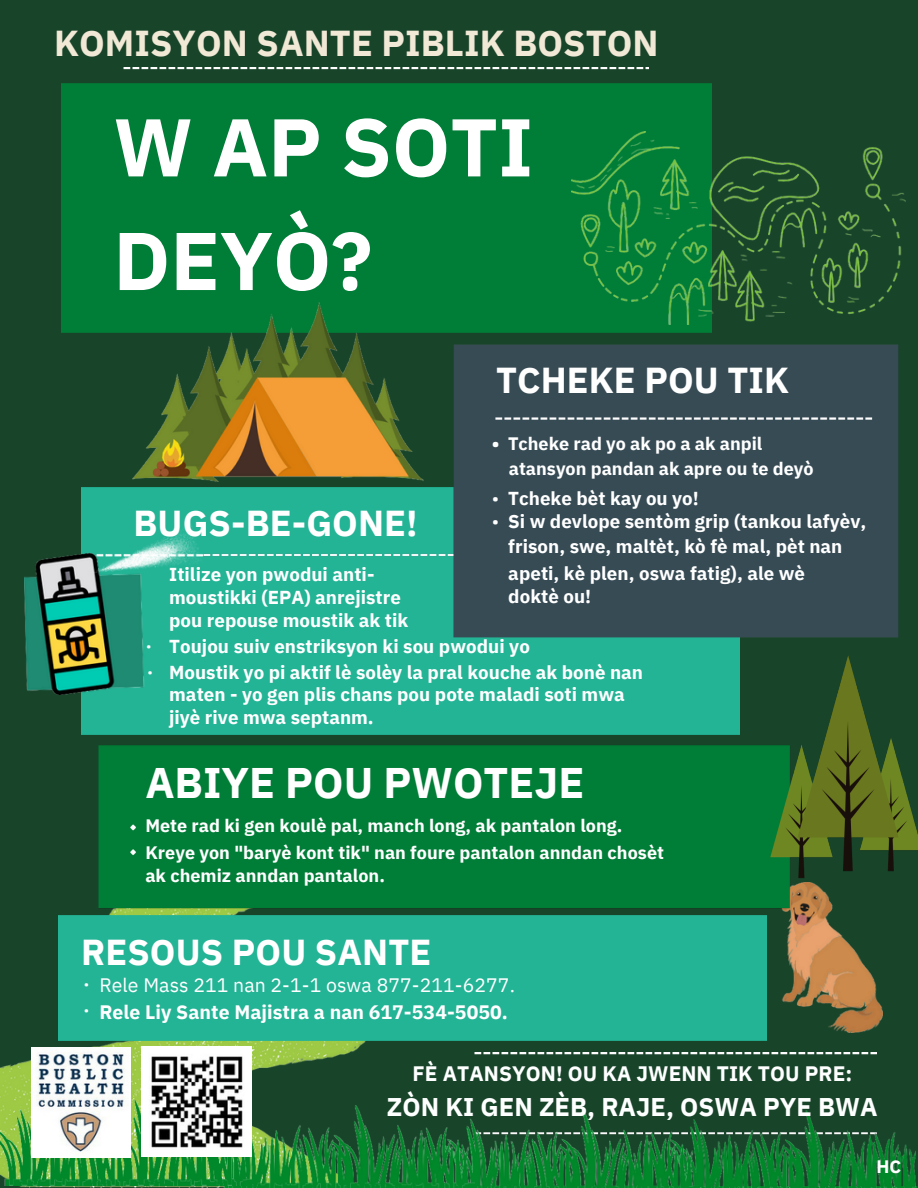
<style>
.page{position:relative;width:918px;height:1188px;background:#18442a}
.page>*{position:absolute;margin:0;border:0;box-sizing:border-box;transform-origin:0 0}
.t1{font:700 81.75px/113.7px "IBM Plex Sans";color:#fff}
.t2{font:700 42.75px "IBM Plex Sans";color:#fff}
.t3{font:700 36px "IBM Plex Sans";color:#fff}
.t4{font:700 36px "IBM Plex Sans";color:#f1e8d5}
.t5{font:700 25.5px "IBM Plex Sans";color:#feffff}
.t6{font:700 20.85px "IBM Plex Sans";letter-spacing:.005em;color:#feffff}
.t7{font:700 19.5px/27px "IBM Plex Sans";letter-spacing:.005em;color:#fff}
.t8{font:700 18.75px "IBM Plex Sans";color:#fff}
.t9{font:700 18px "IBM Plex Sans";color:#fff}
.t10{font:13.65px/25.8px "IBM Plex Sans";color:#fff}
.s1{font-weight:400}
</style>
<div class="page">
<img style="left:0;top:915px;width:431px;height:273px">
<div style="left:61px;top:84px;width:650px;height:248px;background:#007d37"></div>
<div style="left:81px;top:487px;width:658px;height:248px;background:#23b496"></div>
<img style="left:133px;top:303px;width:290px;height:173px">
<img style="left:132px;top:476px;width:292px;height:6px">
<img style="left:0;top:1185px;width:131px;height:3px">
<img style="left:698px;top:1110px;width:218px;height:78px">
<img style="left:444px;top:1110px;width:254px;height:78px">
<img style="left:214px;top:1105px;width:261px;height:82px">
<img style="left:0;top:1101px;width:252px;height:84px">
<img style="left:24px;top:524px;width:178px;height:170px">
<img style="left:197px;top:547px;width:250px;height:17px">
<svg style="left:475px;top:1052px;width:402px;height:2px"></svg>
<img style="left:782px;top:916px;width:100px;height:117px">
<img style="left:571px;top:131px;width:335px;height:194px">
<div style="left:59px;top:915px;width:707px;height:125px;background:#23b496"></div>
<img style="left:32px;top:1048px;width:99px;height:109px">
<img style="left:141px;top:1046px;width:110px;height:111px">
<svg style="left:124px;top:67px;width:525px;height:2px"></svg>
<div style="left:447px;top:344px;width:452px;height:300px;background:#374b55"></div>
<img style="left:91px;top:648px;width:827px;height:268px">
<p class="t4" style="left:54px;top:19px;width:606px">KOMISYON SANTE PIBLIK BOSTON</p>
<p class="t1" style="left:113px;top:89px;width:421px">W AP SOTI<br>DEYÒ?</p>
<p class="t3" style="left:496px;top:356px;width:295px">TCHEKE POU TIK</p>
<p class="t9" style="left:492px;top:432px;width:272px">• Tcheke rad yo ak po a ak anpil</p>
<p class="t9" style="left:509px;top:456px;width:306px">atansyon pandan ak apre ou te deyò</p>
<p class="t8" style="left:492px;top:485px;width:209px"><span class="s1">•</span> Tcheke bèt kay ou yo!</p>
<p class="t8" style="left:492px;top:509px;width:376px"><span class="s1">•</span> Si w devlope sentòm grip (tankou lafyèv,</p>
<p class="t8" style="left:508px;top:533px;width:336px">frison, swe, maltèt, kò fè mal, pèt nan</p>
<p class="t8" style="left:508px;top:560px;width:298px">apeti, kè plen, oswa fatig), ale wè</p>
<h2 class="t8" style="left:508px;top:584px;width:84px">doktè ou!</h2>
<p class="t3" style="left:134px;top:499px;width:286px">BUGS-BE-GONE!</p>
<p class="t8" style="left:169px;top:562px;width:207px">Itilize yon pwodui anti-</p>
<h5 class="t8" style="left:169px;top:585px;width:233px">moustikki (EPA) anrejistre</h5>
<h4 class="t8" style="left:169px;top:608px;width:241px">pou repouse moustik ak tik</h4>
<h3 class="t8" style="left:169px;top:634px;width:362px">Toujou suiv enstriksyon ki sou pwodui yo</h3>
<p class="t8" style="left:169px;top:659px;width:475px">Moustik yo pi aktif lè solèy la pral kouche ak bonè nan</p>
<p class="t8" style="left:169px;top:682px;width:457px">maten - yo gen plis chans pou pote maladi soti mwa</p>
<p class="t8" style="left:169px;top:704px;width:206px">jiyè rive mwa septanm.</p>
<p class="t10" style="left:146px;top:633px;width:7px">•</p>
<p class="t10" style="left:148px;top:659px;width:7px">•</p>
<p class="t2" style="left:145px;top:754px;width:440px">ABIYE POU PWOTEJE</p>
<p class="t9" style="left:145px;top:813px;width:478px">Mete rad ki gen koulè pal, manch long, ak pantalon long.</p>
<p class="t9" style="left:145px;top:840px;width:520px">Kreye yon "baryè kont tik" nan foure pantalon anndan chosèt</p>
<p class="t9" style="left:145px;top:864px;width:241px">ak chemiz anndan pantalon.</p>
<p class="t3" style="left:81px;top:928px;width:352px">RESOUS POU SANTE</p>
<p class="t10" style="left:84px;top:971px;width:7px">• •</p>
<p class="t7" style="left:99px;top:971px;width:417px"><span class="s1">Rele Mass 211 nan 2-1-1 oswa 877-211-6277.<br></span>Rele Liy Sante Majistra a nan 617-534-5050.</p>
<p class="t6" style="left:413px;top:1060px;width:441px">FÈ ATANSYON! OU KA JWENN TIK TOU PRE:</p>
<h6 class="t5" style="left:387px;top:1090px;width:492px">ZÒN KI GEN ZÈB, RAJE, OSWA PYE BWA</h6>
<p class="t9" style="left:877px;top:1155px;width:26px">HC</p>
</div>
